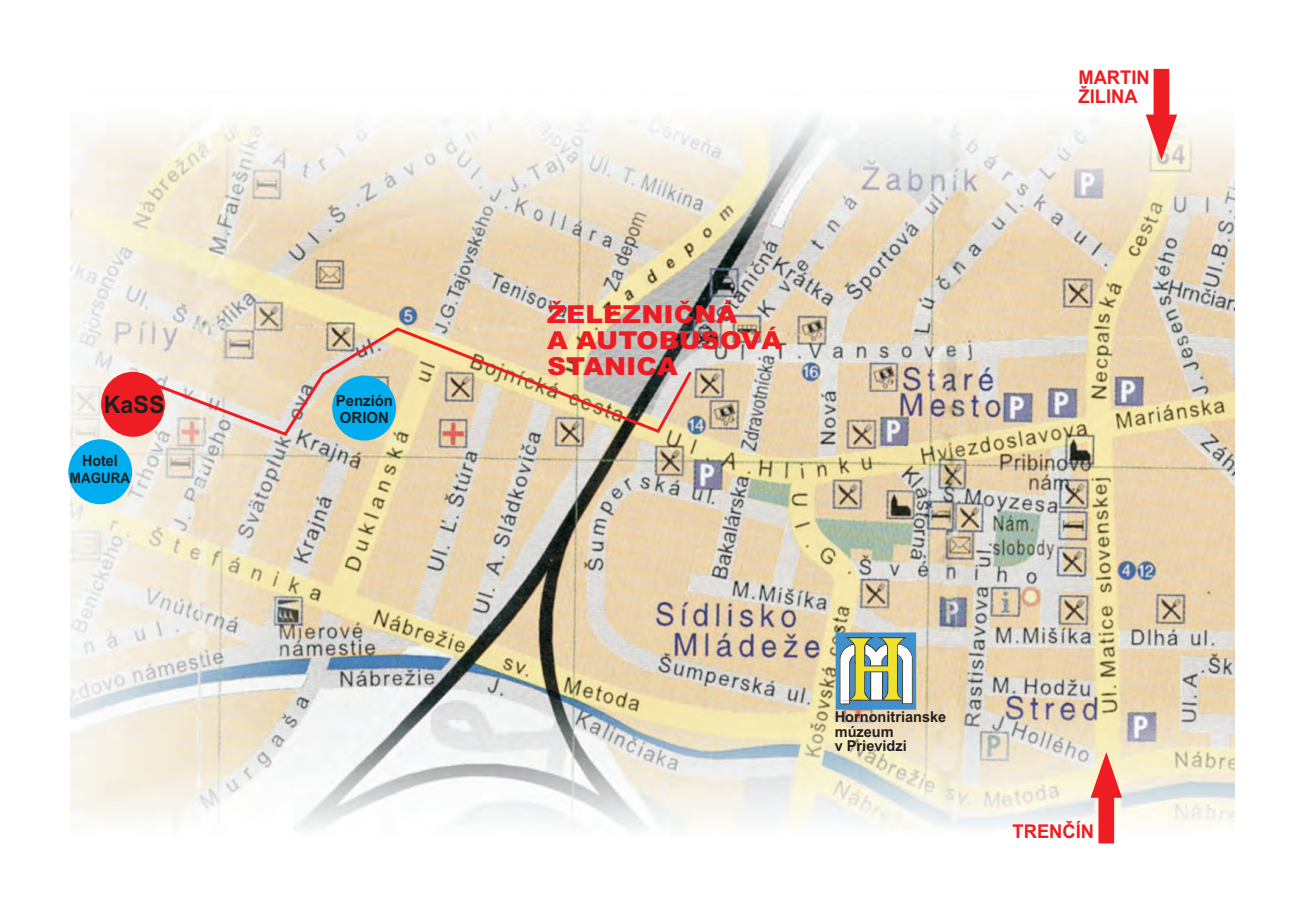
<style>
.page{position:relative;width:1290px;height:920px;background:#fff}
.page>*{position:absolute;margin:0;border:0;box-sizing:border-box;transform-origin:0 0}
.t1{font:900 24.75px/26.2px "Arial";color:#ee1d23;scale:1.07 1}
.t2{font:700 24.15px "Arial";color:#231f20}
.t3{font:700 18.9px "Arial";color:#ee1d23}
.t4{font:700 15.45px/17.2px "Arial";color:#231f20}
.t5{font:700 15.45px "Arial";color:#231f20;scale:.93 1}
.t6{font:700 15px/14.4px "Arial";color:#231f20}
.t7{font:700 14.4px "Arial";color:#231f20;scale:.93 1}
</style>
<div class="page">
<img style="left:70px;top:114px;width:1165px;height:716px">
<div style="left:101px;top:372px;width:64px;height:65px;background:#ee1d23;border-radius:50%"></div>
<img style="left:152px;top:326px;width:542px;height:112px">
<svg style="left:1090px;top:752px;width:32px;height:91px;background:#f38b83"></svg>
<svg style="left:836px;top:632px;width:80px;height:78px"></svg>
<svg style="left:1146px;top:69px;width:31px;height:91px"></svg>
<div style="left:332px;top:375px;width:64px;height:66px;background:#00aeef;border-radius:50%"></div>
<div style="left:68px;top:439px;width:64px;height:65px;background:#00aeef;border-radius:50%"></div>
<h2 class="t2" style="left:104px;top:395px;width:62px">KaSS</h2>
<p class="t5" style="left:82px;top:455px;width:40px">Hotel</p>
<p class="t7" style="left:70px;top:472px;width:66px">MAGURA</p>
<p class="t4" style="left:336px;top:393px;width:59px">Penzión<br>ORION</p>
<h1 class="t1" style="left:547px;top:303px;width:221px">ŽELEZNIÈNÁ<br>A AUTOBUSOVÁ<br>STANICA</h1>
<p class="t3" style="left:1078px;top:70px;width:73px">MARTIN</p>
<p class="t3" style="left:1079px;top:89px;width:61px">ŽILINA</p>
<p class="t6" style="left:835px;top:711px;width:113px">Hornonitrianske múzeum<br>v Prievidzi</p>
<p class="t3" style="left:1012px;top:825px;width:83px">TRENÈÍN</p>
</div>
